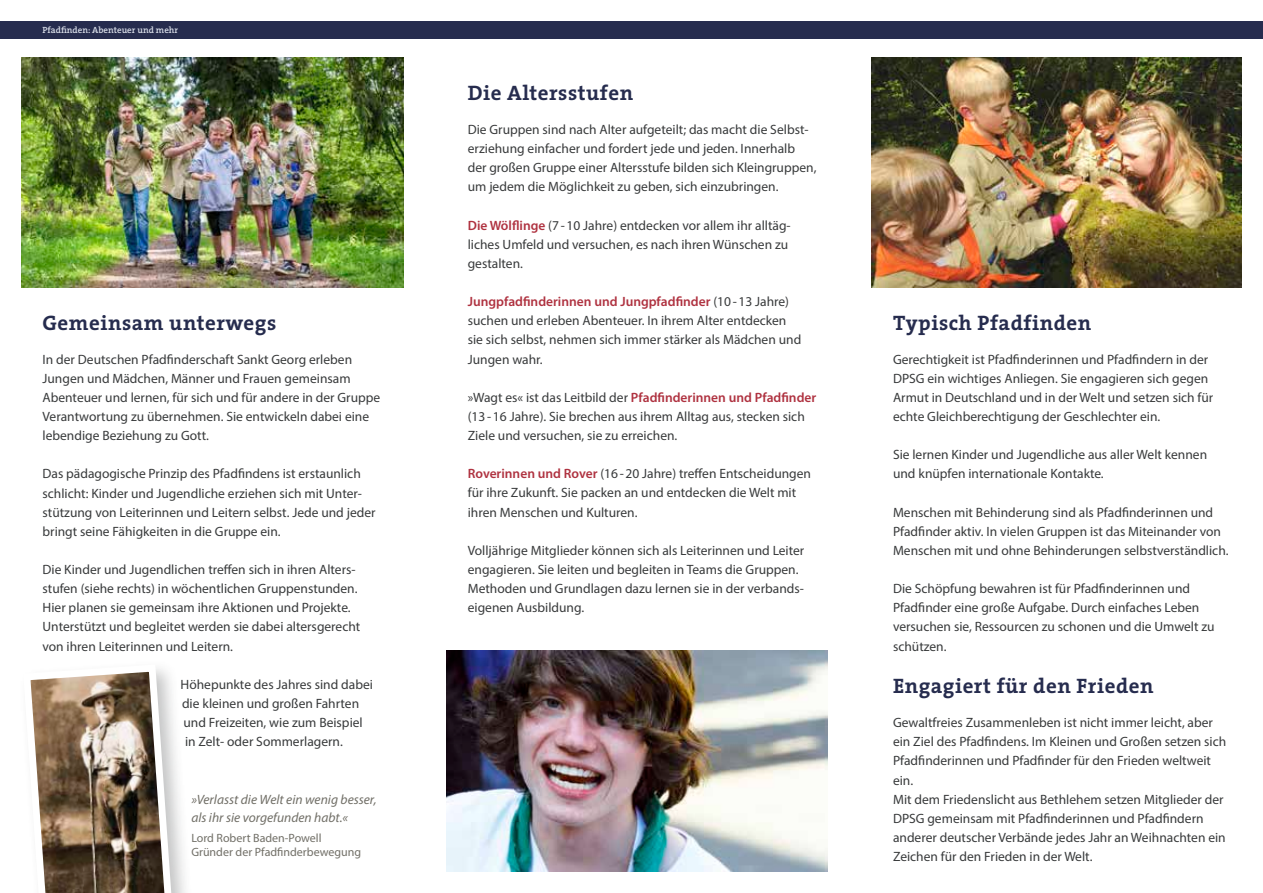
<style>
.page{position:relative;width:1263px;height:893px;background:#fff}
.page>*{position:absolute;margin:0;border:0;box-sizing:border-box;transform-origin:0 0}
.t1{font:700 21px "The Serif";letter-spacing:.025em;color:#262c4e}
.t2{font:13.5px/19.2px "Myriad Pro";color:#383a3b}
.t3{font:italic 13.5px/18px "Myriad Pro";color:#716f67}
.t4{font:12px/14.4px "Myriad Pro";color:#716f67}
.t5{font:600 9px "The Serif";color:#dce1eb}
.s1{font-weight:600;color:#af3240}
</style>
<div class="page">
<img style="left:21px;top:57px;width:383px;height:230px">
<img style="left:446px;top:651px;width:382px;height:221px">
<img style="left:872px;top:57px;width:370px;height:230px">
<div style="left:0;top:21px;width:1263px;height:17px;background:#262c4e"></div>
<div style="left:18px;top:659px;width:177px;height:234px;background:#383a3b;opacity:.3"></div>
<svg style="left:20px;top:661px;width:157px;height:232px"></svg>
<p class="t5" style="left:43px;top:24px;width:137px">Pfadfinden: Abenteuer und mehr</p>
<h1 class="t1" style="left:43px;top:309px;width:235px">Gemeinsam unterwegs</h1>
<p class="t2" style="left:43px;top:349px;width:339px">In der Deutschen Pfadfinderschaft Sankt Georg erleben Jungen und Mädchen, Männer und Frauen gemeinsam Abenteuer und lernen, für sich und für andere in der Gruppe Verantwortung zu übernehmen. Sie entwickeln dabei eine lebendige Beziehung zu Gott.</p>
<p class="t2" style="left:43px;top:464px;width:335px">Das pädagogische Prinzip des Pfadfindens ist erstaunlich schlicht: Kinder und Jugendliche erziehen sich mit Unter&shy;stützung von Leiterinnen und Leitern selbst. Jede und jeder bringt seine Fähigkeiten in die Gruppe ein.</p>
<p class="t2" style="left:43px;top:560px;width:319px">Die Kinder und Jugendlichen treffen sich in ihren Alters&shy;stufen (siehe rechts) in wöchentlichen Gruppenstunden.<br>Hier planen sie gemeinsam ihre Aktionen und Projekte.<br>Unterstützt und begleitet werden sie dabei altersgerecht von ihren Leiterinnen und Leitern.</p>
<p class="t2" style="left:181px;top:674px;width:194px">Höhepunkte des Jahres sind dabei die kleinen und großen Fahrten und Freizeiten, wie zum Beispiel in Zelt- oder Sommerlagern.</p>
<p class="t3" style="left:191px;top:790px;width:187px">»Verlasst die Welt ein wenig besser, als ihr sie vorgefunden habt.«</p>
<p class="t4" style="left:191px;top:830px;width:171px">Lord Robert Baden-Powell<br>Gründer der Pfadfinderbewegung</p>
<h1 class="t1" style="left:468px;top:80px;width:167px">Die Altersstufen</h1>
<p class="t2" style="left:468px;top:120px;width:350px">Die Gruppen sind nach Alter aufgeteilt; das macht die Selbst&shy;erziehung einfacher und fordert jede und jeden. Innerhalb der großen Gruppe einer Altersstufe bilden sich Kleingruppen, um jedem die Möglichkeit zu geben, sich einzubringen.</p>
<p class="t2" style="left:468px;top:215px;width:324px"><span class="s1">Die Wölflinge</span> (7 - 10 Jahre) entdecken vor allem ihr alltäg&shy;liches Umfeld und versuchen, es nach ihren Wünschen zu gestalten.</p>
<p class="t2" style="left:468px;top:292px;width:335px"><span class="s1">Jungpfadfinderinnen und Jungpfadfinder</span> (10 - 13 Jahre) suchen und erleben Abenteuer. In ihrem Alter entdecken sie sich selbst, nehmen sich immer stärker als Mädchen und Jungen wahr.</p>
<p class="t2" style="left:468px;top:387px;width:350px">»Wagt es« ist das Leitbild der <span class="s1">Pfadfinderinnen und Pfadfinder </span>(13 - 16 Jahre). Sie brechen aus ihrem Alltag aus, stecken sich<br>Ziele und versuchen, sie zu erreichen.</p>
<p class="t2" style="left:468px;top:464px;width:345px"><span class="s1">Roverinnen und Rover</span> (16 - 20 Jahre) treffen Entscheidungen für ihre Zukunft. Sie packen an und entdecken die Welt mit ihren Menschen und Kulturen.</p>
<p class="t2" style="left:468px;top:541px;width:338px">Volljährige Mitglieder können sich als Leiterinnen und Leiter engagieren. Sie leiten und begleiten in Teams die Gruppen.<br>Methoden und Grundlagen dazu lernen sie in der verbands&shy;eigenen Ausbildung.</p>
<h1 class="t1" style="left:893px;top:309px;width:200px">Typisch Pfadfinden</h1>
<p class="t2" style="left:893px;top:349px;width:322px">Gerechtigkeit ist Pfadfinderinnen und Pfadfindern in der DPSG ein wichtiges Anliegen. Sie engagieren sich gegen Armut in Deutschland und in der Welt und setzen sich für echte Gleichberechtigung der Geschlechter ein.</p>
<p class="t2" style="left:893px;top:445px;width:316px">Sie lernen Kinder und Jugendliche aus aller Welt kennen und knüpfen internationale Kontakte.</p>
<p class="t2" style="left:893px;top:502px;width:337px">Menschen mit Behinderung sind als Pfadfinderinnen und<br>Pfadfinder aktiv. In vielen Gruppen ist das Miteinander von<br>Menschen mit und ohne Behinderungen selbstverständlich.</p>
<p class="t2" style="left:893px;top:579px;width:323px">Die Schöpfung bewahren ist für Pfadfinderinnen und Pfadfinder eine große Aufgabe. Durch einfaches Leben versuchen sie, Ressourcen zu schonen und die Umwelt zu schützen.</p>
<h1 class="t1" style="left:893px;top:673px;width:262px">Engagiert für den Frieden</h1>
<p class="t2" style="left:893px;top:713px;width:335px">Gewaltfreies Zusammenleben ist nicht immer leicht, aber ein Ziel des Pfadfindens. Im Kleinen und Großen setzen sich Pfadfinderinnen und Pfadfinder für den Frieden weltweit ein.<br>Mit dem Friedenslicht aus Bethlehem setzen Mitglieder der DPSG gemeinsam mit Pfadfinderinnen und Pfadfindern anderer deutscher Verbände jedes Jahr an Weihnachten ein Zeichen für den Frieden in der Welt.</p>
</div>
